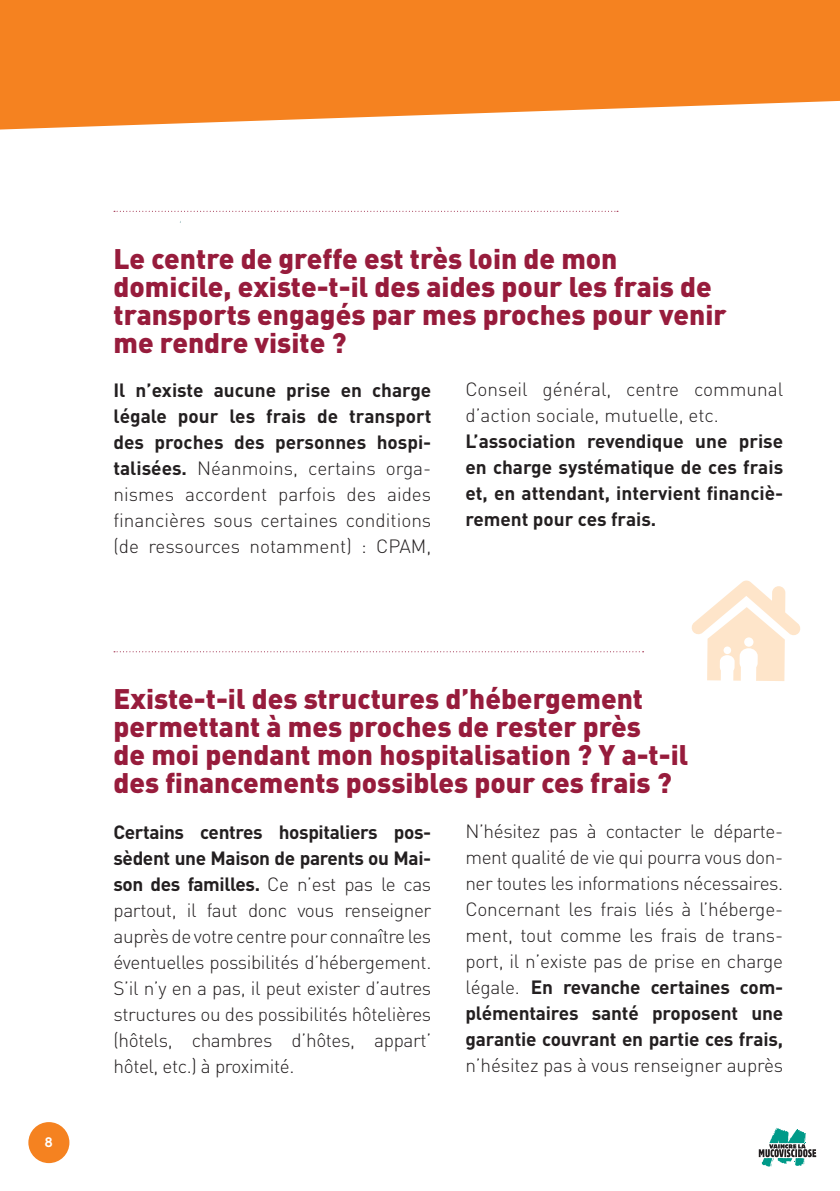
<style>
.page{position:relative;width:840px;height:1191px;background:#fff}
.page>*{position:absolute;margin:0;border:0;box-sizing:border-box;transform-origin:0 0}
.t1{font:900 28px/28px "DIN";color:#971c3c}
.t2{font:300 19px/26px "DIN";letter-spacing:-.01em;color:#231f20;text-align:justify}
.t3{font:700 19px/26px "DIN";color:#231f20}
.t4{font:14px "Chalet New York Nineteen Eighty";color:#fff}
.s1{font-weight:700}
.s2{font-weight:300}
</style>
<div class="page">
<svg style="left:0;top:0;width:839px;height:130px;background:#f69039"></svg>
<svg style="left:758px;top:1127px;width:57px;height:39px"></svg>
<div style="left:28px;top:1122px;width:41px;height:41px;background:#f58220;border-radius:50%"></div>
<svg style="left:691px;top:580px;width:109px;height:101px"></svg>
<svg style="left:114px;top:211px;width:503px;height:1px"></svg>
<svg style="left:114px;top:651px;width:529px;height:1px"></svg>
<p class="t4" style="left:45px;top:1133px;width:9px">8</p>
<p class="t1" style="left:113px;top:243px;width:614px">Le centre de greffe est très loin de mon domicile, existe-t-il des aides pour les frais de transports engagés par mes proches pour venir me rendre visite ?</p>
<p class="t2" style="left:113px;top:377px;width:319px"><span class="s1">Il n’existe aucune prise en charge légale pour les frais de transport des proches des personnes hospi&shy;talisées.</span> Néanmoins, certains orga&shy;nismes accordent parfois des aides financières sous certaines conditions (de ressources notamment) : CPAM,</p>
<p class="t3" style="left:465px;top:375px;width:319px"><span class="s2">Conseil général, centre communal d’action sociale, mutuelle, etc.<br></span>L’association revendique une prise en charge systématique de ces frais et, en attendant, intervient financiè&shy;rement pour ces frais.</p>
<p class="t1" style="left:113px;top:683px;width:576px">Existe-t-il des structures d’hébergement permettant à mes proches de rester près<br>de moi pendant mon hospitalisation ? Y a-t-il des financements possibles pour ces frais ?</p>
<p class="t2" style="left:113px;top:819px;width:319px"><span class="s1">Certains centres hospitaliers pos&shy;sèdent une Maison de parents ou Mai&shy;son des familles.</span> Ce n’est pas le cas partout, il faut donc vous renseigner auprès de votre centre pour connaître les éventuelles possibilités d’hébergement.<br>S’il n’y en a pas, il peut exister d’autres structures ou des possibilités hôtelières (hôtels, chambres d’hôtes, appart’ hôtel, etc.) à proximité.</p>
<p class="t2" style="left:465px;top:818px;width:319px">N’hésitez pas à contacter le départe&shy;ment qualité de vie qui pourra vous don&shy;ner toutes les informations nécessaires.<br>Concernant les frais liés à l’héberge&shy;ment, tout comme les frais de trans&shy;port, il n’existe pas de prise en charge légale. <span class="s1">En revanche certaines com&shy;plémentaires santé proposent une garantie couvrant en partie ces frais, </span>n’hésitez pas à vous renseigner auprès</p>
</div>
